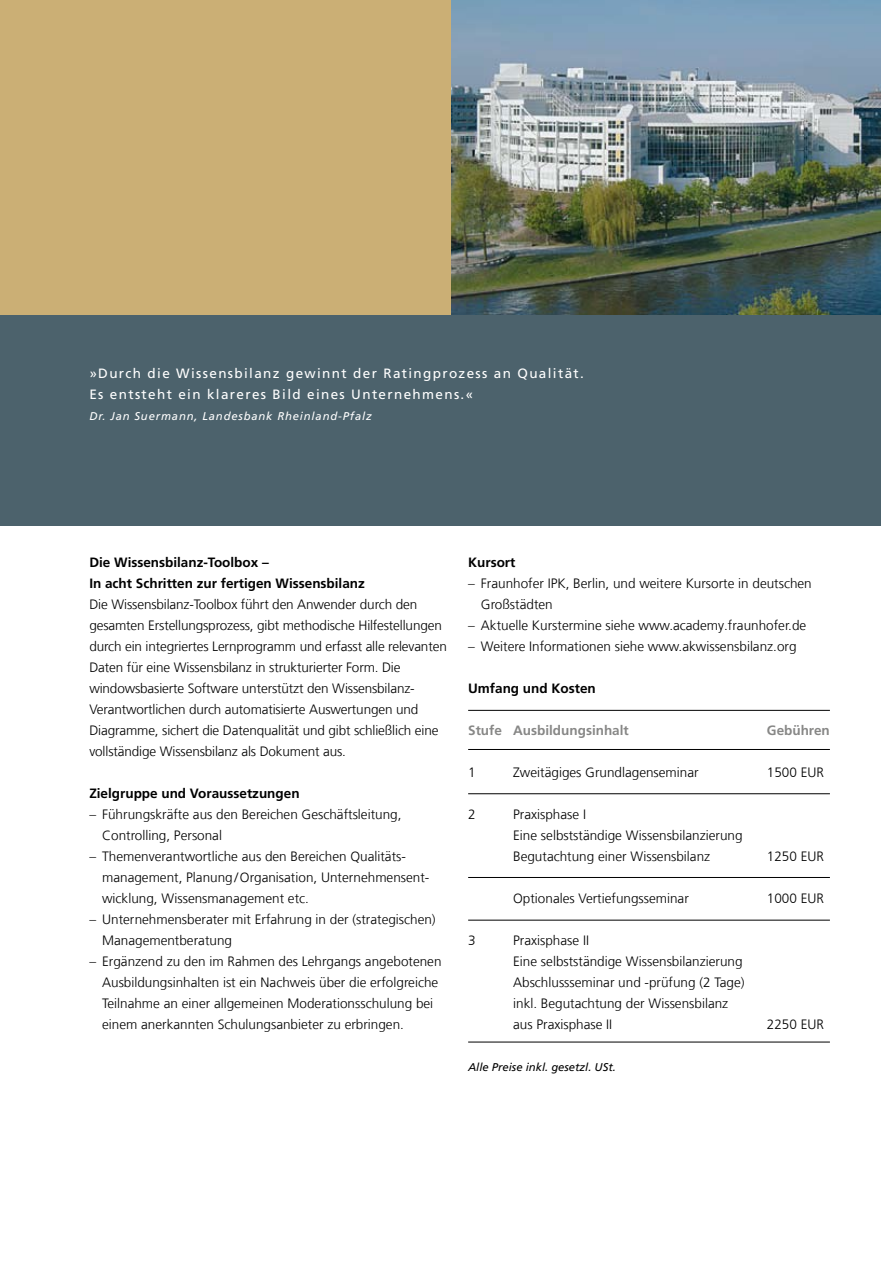
<style>
.page{position:relative;width:881px;height:1263px;background:#fff}
.page>*{position:absolute;margin:0;border:0;box-sizing:border-box;transform-origin:0 0}
.t1{font:300 13.5px/21px "Frutiger LT Com";color:#000}
.t2{font:700 13.5px/21px "Frutiger LT Com";color:#000}
.t3{font:13.5px/21px "Frutiger LT Com";letter-spacing:.1em;color:#fff}
.t4{font:700 13.5px "Frutiger LT Com";color:#878786}
.t5{font:italic 11.25px "Frutiger LT Com";letter-spacing:.075em;color:#fff}
.t6{font:italic 11.25px "Frutiger LT Com";color:#000}
</style>
<div class="page">
<svg style="left:880px;top:0;width:1px;height:526px"></svg>
<div style="left:0;top:0;width:880px;height:315px;background:#cbaf75"></div>
<img style="left:451px;top:0;width:429px;height:315px">
<div style="left:0;top:315px;width:880px;height:210px;background:#4c626c"></div>
<hr style="left:468px;top:749px;width:361px;height:1px;background:#000">
<hr style="left:468px;top:710px;width:361px;height:1px;background:#000">
<hr style="left:468px;top:793px;width:361px;height:1px;background:#000">
<hr style="left:468px;top:877px;width:361px;height:1px;background:#000">
<hr style="left:468px;top:920px;width:361px;height:1px;background:#000">
<hr style="left:468px;top:1042px;width:361px;height:1px;background:#000">
<p class="t3" style="left:89px;top:363px;width:496px">»Durch die Wissensbilanz gewinnt der Ratingprozess an Qualität.<br>Es entsteht ein klareres B ild eines U nternehmens.«</p>
<p class="t5" style="left:89px;top:410px;width:284px">Dr. Jan Suermann, Landesbank Rheinland-Pfalz</p>
<p class="t2" style="left:89px;top:552px;width:277px">Die Wissensbilanz-Toolbox –<br>In acht Schritten zur fertigen Wissensbilanz</p>
<p class="t1" style="left:89px;top:594px;width:359px">Die Wissensbilanz-Toolbox führt den Anwender durch den gesamten Erstellungsprozess, gibt methodische Hilfestellungen durch ein integriertes Lernprogramm und erfasst alle relevanten Daten für eine Wissensbilanz in strukturierter Form. Die windowsbasierte Software unterstützt den Wissensbilanz-Verantwortlichen durch automatisierte Auswertungen und Diagramme, sichert die Datenqualität und gibt schließlich eine vollständige Wissensbilanz als Dokument aus.</p>
<p class="t2" style="left:89px;top:783px;width:212px">Zielgruppe und Voraussetzungen</p>
<p class="t1" style="left:102px;top:804px;width:301px;text-indent:-13px">– Führungskräfte aus den Bereichen Geschäftsleitung,<br>Controlling, Personal</p>
<p class="t1" style="left:102px;top:846px;width:328px;text-indent:-13px">– Themenverantwortliche aus den Bereichen Qualitäts&shy;management, Planung/Organisation, Unternehmensent&shy;wicklung, Wissensmanagement etc.</p>
<p class="t1" style="left:102px;top:909px;width:335px;text-indent:-13px">– Unternehmensberater mit Erfahrung in der (strategischen)<br>Managementberatung</p>
<p class="t1" style="left:102px;top:951px;width:341px;text-indent:-13px">– Ergänzend zu den im Rahmen des Lehrgangs angebotenen Ausbildungsinhalten ist ein Nachweis über die erfolgreiche Teilnahme an einer allgemeinen Moderationsschulung bei einem anerkannten Schulungsanbieter zu erbringen.</p>
<p class="t2" style="left:468px;top:552px;width:49px">Kursort</p>
<p class="t1" style="left:480px;top:573px;width:332px;text-indent:-13px">– Fraunhofer IPK, Berlin, und weitere Kursorte in deutschen<br>Großstädten</p>
<p class="t1" style="left:468px;top:615px;width:339px">– Aktuelle Kurstermine siehe www.academy.fraunhofer.de</p>
<p class="t1" style="left:468px;top:636px;width:330px">– Weitere Informationen siehe www.akwissensbilanz.org</p>
<p class="t2" style="left:468px;top:678px;width:129px">Umfang und Kosten</p>
<p class="t4" style="left:468px;top:723px;width:162px">Stufe Ausbildungsinhalt</p>
<p class="t4" style="left:766px;top:723px;width:64px">Gebühren</p>
<p class="t1" style="left:468px;top:762px;width:9px">1</p>
<p class="t1" style="left:513px;top:762px;width:187px">Zweitägiges Grundlagenseminar</p>
<p class="t1" style="left:766px;top:762px;width:59px">1500 EUR</p>
<p class="t1" style="left:468px;top:804px;width:9px">2</p>
<p class="t1" style="left:513px;top:804px;width:231px">Praxisphase I<br>Eine selbstständige Wissensbilanzierung<br>Begutachtung einer Wissensbilanz</p>
<p class="t1" style="left:766px;top:846px;width:59px">1250 EUR</p>
<p class="t1" style="left:513px;top:888px;width:177px">Optionales Vertiefungsseminar</p>
<p class="t1" style="left:766px;top:888px;width:59px">1000 EUR</p>
<p class="t1" style="left:468px;top:930px;width:9px">3</p>
<p class="t1" style="left:513px;top:930px;width:233px">Praxisphase II<br>Eine selbstständige Wissensbilanzierung<br>Abschlussseminar und -prüfung (2 Tage) inkl. Begutachtung der Wissensbilanz aus Praxisphase II</p>
<p class="t6" style="left:468px;top:1061px;width:149px">Alle Preise inkl. gesetzl. USt.</p>
<p class="t1" style="left:766px;top:1014px;width:59px">2250 EUR</p>
</div>
